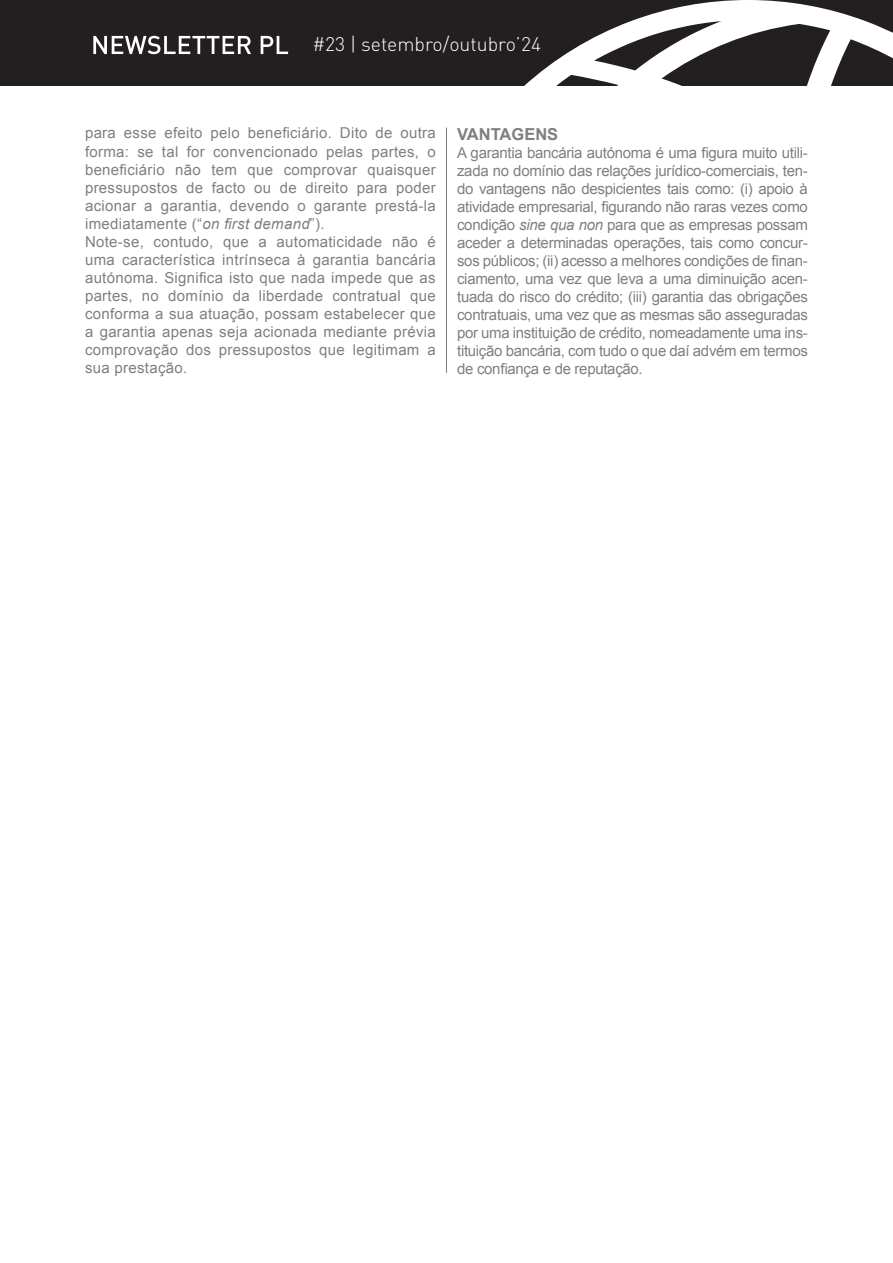
<style>
.page{position:relative;width:893px;height:1263px;background:#fff}
.page>*{position:absolute;margin:0;border:0;box-sizing:border-box;transform-origin:0 0}
.t1{font:300 19.5px "DINOT";color:#fff}
.t2{font:700 16.5px "Arial";color:#7d8081}
.t3{font:15px/18px "Arial";letter-spacing:.02em;color:#7d8081}
.s1{font-style:italic}
</style>
<div class="page">
<div style="left:0;top:0;width:893px;height:85px;background:#231f20"></div>
<svg style="left:93px;top:36px;width:158px;height:18px"></svg>
<svg style="left:261px;top:36px;width:27px;height:18px"></svg>
<svg style="left:523px;top:0;width:370px;height:86px"></svg>
<hr style="left:446px;top:128px;width:1px;height:245px;background:#7d8081">
<h1 class="t1" style="left:313px;top:31px;width:230px">#23 | setembro/outubro’24</h1>
<p class="t3" style="left:85px;top:124px;width:352px">para esse efeito pelo beneficiário. Dito de outra forma: se tal for convencionado pelas partes, o beneficiário não tem que comprovar quaisquer pressupostos de facto ou de direito para poder acionar a garantia, devendo o garante prestá-la imediatamente (“<span class="s1">on first demand</span>”).<br>Note-se, contudo, que a automaticidade não é uma característica intrínseca à garantia bancária autónoma. Significa isto que nada impede que as partes, no domínio da liberdade contratual que conforma a sua atuação, possam estabelecer que a garantia apenas seja acionada mediante prévia comprovação dos pressupostos que legitimam a sua prestação.</p>
<p class="t2" style="left:457px;top:123px;width:103px">VANTAGENS</p>
<p class="t3" style="left:457px;top:143px;width:352px;text-align:justify">A garantia bancária autónoma é uma figura muito utili&shy;zada no domínio das relações jurídico-comerciais, ten&shy;do vantagens não despicientes tais como: (i) apoio à atividade empresarial, figurando não raras vezes como condição <span class="s1">sine qua non</span> para que as empresas possam aceder a determinadas operações, tais como concur&shy;sos públicos; (ii) acesso a melhores condições de finan&shy;ciamento, uma vez que leva a uma diminuição acen&shy;tuada do risco do crédito; (iii) garantia das obrigações contratuais, uma vez que as mesmas são asseguradas por uma instituição de crédito, nomeadamente uma ins&shy;tituição bancária, com tudo o que daí advém em termos de confiança e de reputação.</p>
</div>
